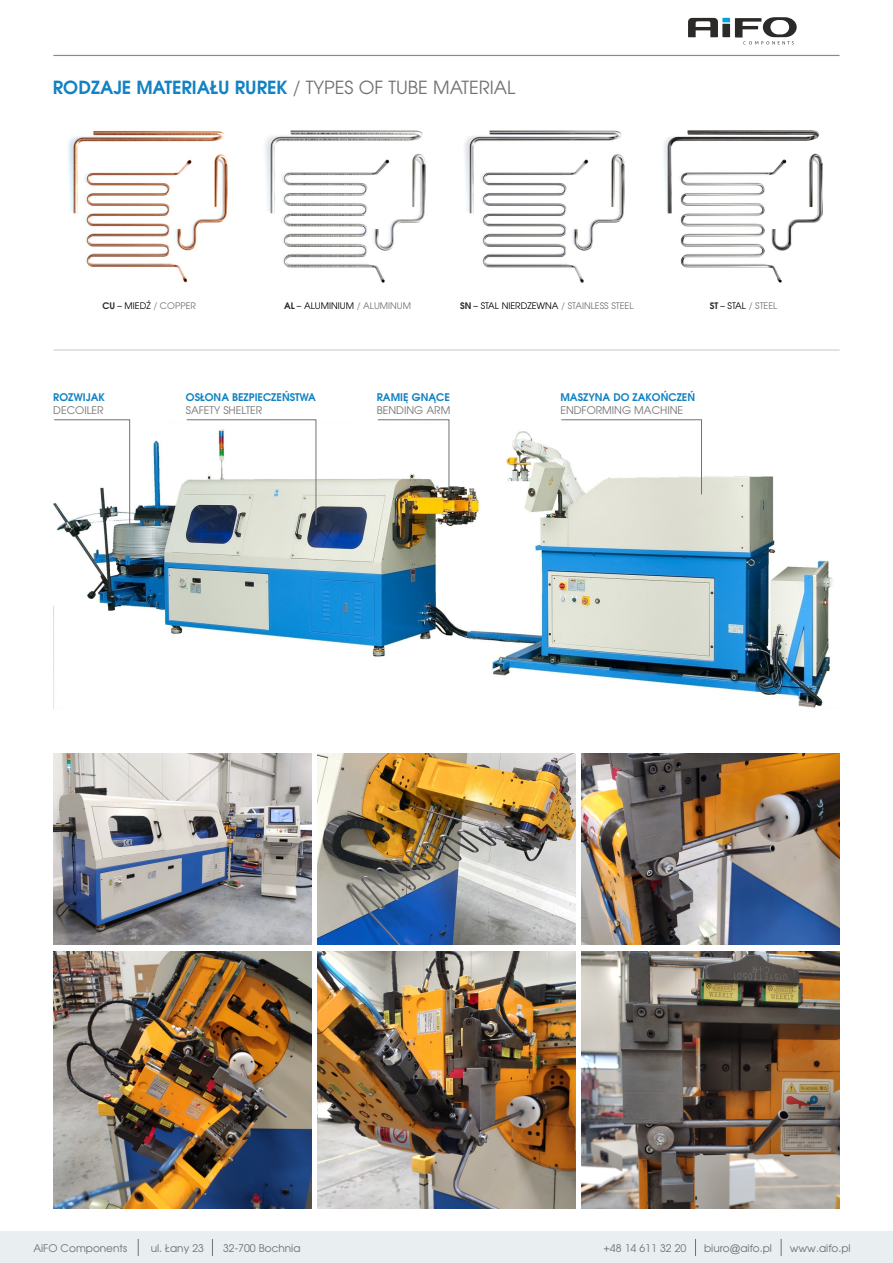
<style>
.page{position:relative;width:893px;height:1263px;background:#fff}
.page>*{position:absolute;margin:0;border:0;box-sizing:border-box;transform-origin:0 0}
.t1{font:700 18px "Avalon";color:#1282c2}
.t2{font:10.5px "Avalon";color:#727271}
.t3{font:700 10.5px "Avalon";color:#1282c2}
.t4{font:9px "Avalon";color:#000}
.t5{font:9px "Avalon";color:#727271}
.s1{font-weight:400;color:#727271}
.s2{font-weight:700;color:#2b2a29}
.s3{color:#000}
.s4{color:#727271}
.s5{font-family:"Arial"}
</style>
<div class="page">
<img style="left:53px;top:753px;width:258px;height:192px">
<img style="left:318px;top:753px;width:257px;height:192px">
<img style="left:582px;top:753px;width:257px;height:192px">
<img style="left:67px;top:130px;width:161px;height:153px">
<img style="left:265px;top:130px;width:161px;height:153px">
<img style="left:465px;top:130px;width:160px;height:153px">
<img style="left:664px;top:130px;width:159px;height:153px">
<hr style="left:53px;top:350px;width:786px;height:1px;background:#c6c6c6">
<div style="left:0;top:1232px;width:893px;height:31px;background:#e9eef1"></div>
<hr style="left:53px;top:55px;width:786px;height:1px;background:#898988">
<svg style="left:688px;top:17px;width:109px;height:28px"></svg>
<svg style="left:138px;top:1239px;width:1px;height:17px"></svg>
<svg style="left:212px;top:1239px;width:1px;height:17px"></svg>
<svg style="left:781px;top:1239px;width:1px;height:17px"></svg>
<svg style="left:695px;top:1239px;width:1px;height:17px"></svg>
<img style="left:53px;top:951px;width:258px;height:258px">
<img style="left:318px;top:951px;width:257px;height:258px">
<img style="left:582px;top:951px;width:257px;height:258px">
<img style="left:53px;top:422px;width:780px;height:286px">
<svg style="left:377px;top:419px;width:73px;height:76px"></svg>
<svg style="left:53px;top:419px;width:77px;height:107px"></svg>
<svg style="left:186px;top:419px;width:131px;height:107px"></svg>
<svg style="left:560px;top:419px;width:142px;height:76px"></svg>
<h1 class="t1" style="left:53px;top:80px;width:464px">RODZAJE MATERIAŁU RUREK <span class="s1">/ TYPES OF TUBE MATERIAL</span></h1>
<p class="t5" style="left:103px;top:302px;width:95px"><span class="s2">CU</span> <span class="s3">– MIEDŹ</span> / COPPER</p>
<p class="t4" style="left:284px;top:302px;width:128px"><span class="s2">AL</span> – ALUMINIUM <span class="s4">/ ALUMINUM</span></p>
<p class="t4" style="left:460px;top:302px;width:175px"><span class="s2">SN</span> – STAL NIERDZEWNA <span class="s4">/ STAINLESS STEEL</span></p>
<p class="t5" style="left:710px;top:302px;width:69px"><span class="s2">ST</span> <span class="s3">– STAL</span> / STEEL</p>
<p class="t3" style="left:53px;top:393px;width:53px">ROZWIJAK</p>
<p class="t2" style="left:53px;top:405px;width:52px">DECOILER</p>
<p class="t3" style="left:186px;top:393px;width:132px">OSŁONA BEZPIECZEŃSTWA</p>
<p class="t2" style="left:186px;top:405px;width:78px">SAFETY SHELTER</p>
<p class="t3" style="left:377px;top:393px;width:75px">RAMIĘ GNĄCE</p>
<p class="t2" style="left:377px;top:405px;width:75px">BENDING ARM</p>
<p class="t3" style="left:560px;top:393px;width:136px">MASZYNA DO ZAKOŃCZEŃ</p>
<p class="t2" style="left:560px;top:405px;width:124px">ENDFORMING MACHINE</p>
<p class="t2" style="left:33px;top:1243px;width:95px">AiFO Components</p>
<p class="t2" style="left:151px;top:1243px;width:55px">ul. Łany 23</p>
<p class="t2" style="left:223px;top:1243px;width:79px">32-700 Bochnia</p>
<p class="t2" style="left:604px;top:1243px;width:84px">+48 14 611 32 20</p>
<p class="t2" style="left:704px;top:1243px;width:69px">biuro<span class="s5">@</span>aifo.pl</p>
<p class="t2" style="left:790px;top:1243px;width:62px">www.aifo.pl</p>
</div>
